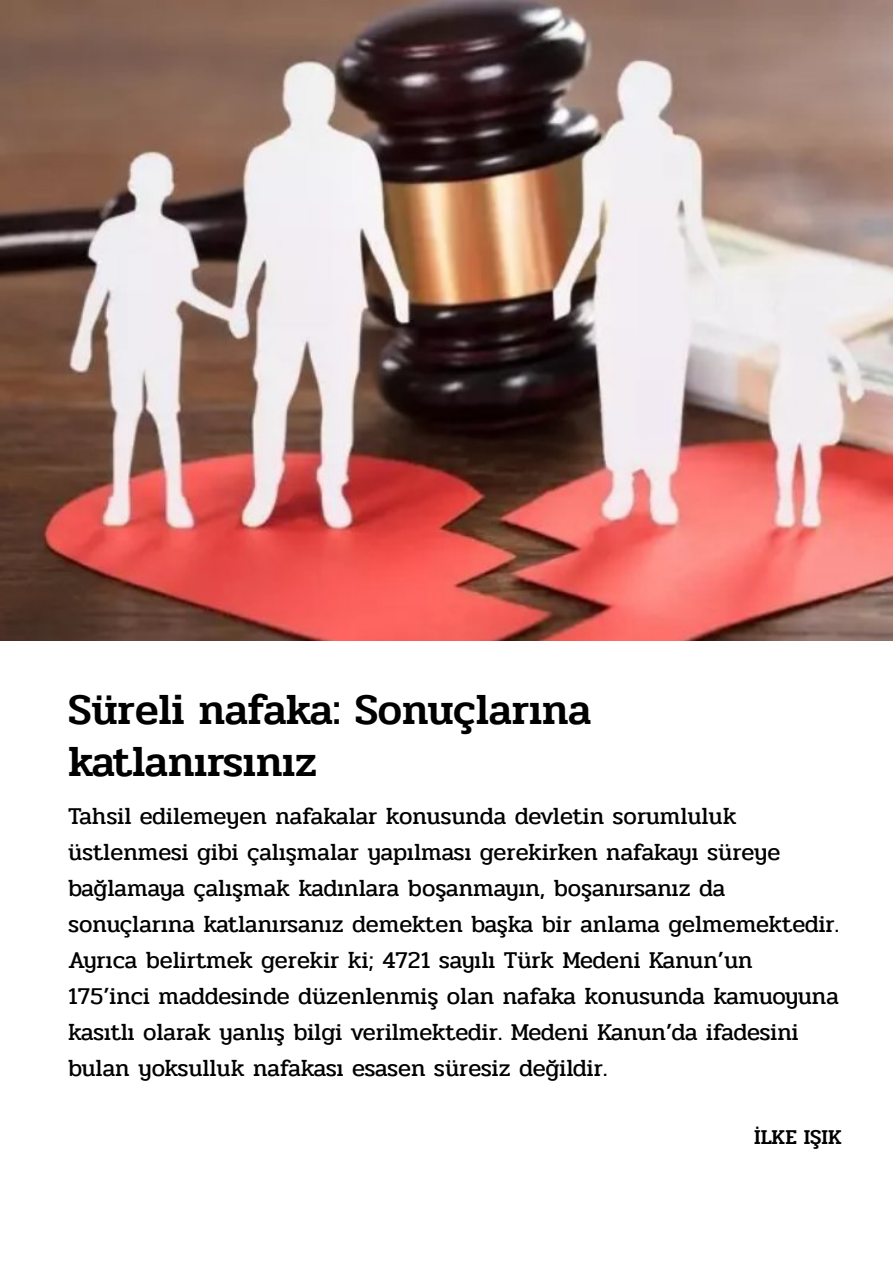
<style>
.page{position:relative;width:893px;height:1263px;background:#fff}
.page>*{position:absolute;margin:0;border:0;box-sizing:border-box;transform-origin:0 0}
.t1{font:500 43.5px/52.5px "Pridi";color:#000}
.t2{font:24px/36px "Pridi";color:#000}
.t3{font:500 21px "Pridi";color:#000}
</style>
<div class="page">
<img style="left:0;top:0;width:893px;height:640px">
<h1 class="t1" style="left:68px;top:684px;width:525px">Süreli nafaka: Sonuçlarına katlanırsınız</h1>
<p class="t2" style="left:68px;top:798px;width:773px">Tahsil edilemeyen nafakalar konusunda devletin sorumluluk üstlenmesi gibi çalışmalar yapılması gerekirken nafakayı süreye bağlamaya çalışmak kadınlara boşanmayın, boşanırsanız da sonuçlarına katlanırsanız demekten başka bir anlama gelmemektedir.<br>Ayrıca belirtmek gerekir ki; 4721 sayılı Türk Medeni Kanun’un 175’inci maddesinde düzenlenmiş olan nafaka konusunda kamuoyuna kasıtlı olarak yanlış bilgi verilmektedir. Medeni Kanun’da ifadesini bulan yoksulluk nafakası esasen süresiz değildir.</p>
<p class="t3" style="left:754px;top:1121px;width:89px">İLKE IŞIK</p>
</div>
